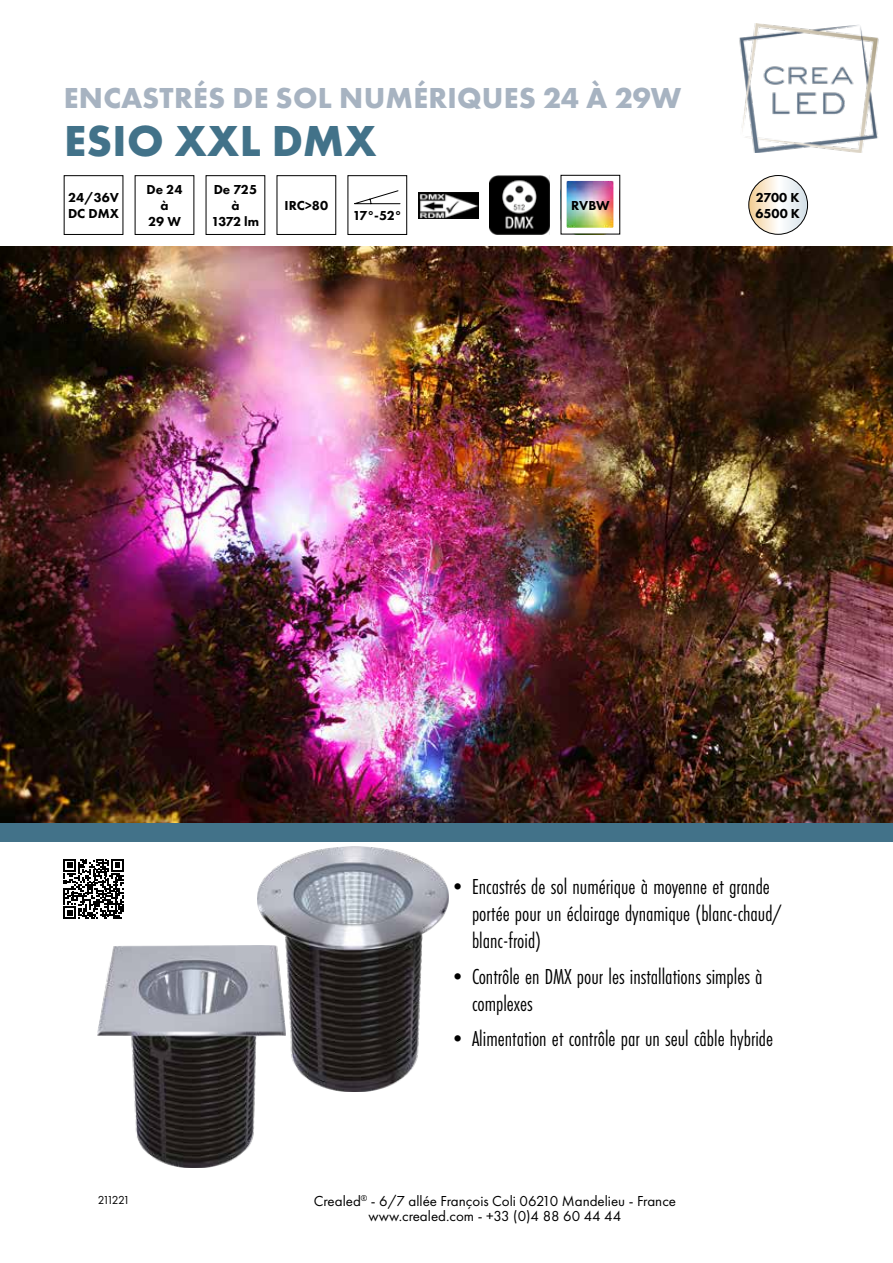
<style>
.page{position:relative;width:893px;height:1263px;background:#fff}
.page>*{position:absolute;margin:0;border:0;box-sizing:border-box;transform-origin:0 0}
.t1{font:700 45px "Futura PT";letter-spacing:.01em;color:#427289}
.t2{font:700 30px "Futura PT";letter-spacing:.01em;color:#a7b3c1}
.t3{font:22.5px/27px "Futura PT Cond";color:#000}
.t4{font:15px/15px "Futura PT";color:#000;text-align:center}
.t5{font:800 13.5px/16.2px "Futura PT";color:#000}
.t6{font:800 13.5px/16.2px "Futura PT";letter-spacing:-.05em;color:#000;text-align:center}
.t7{font:12px "Futura PT";letter-spacing:-.15em;color:#000}
</style>
<div class="page">
<img style="left:0;top:247px;width:893px;height:576px">
<img style="left:490px;top:175px;width:59px;height:60px">
<img style="left:418px;top:193px;width:60px;height:26px">
<div style="left:135px;top:175px;width:59px;height:60px;border:1px solid #000"></div>
<div style="left:206px;top:175px;width:59px;height:60px;border:1px solid #000"></div>
<div style="left:64px;top:175px;width:59px;height:60px;border:1px solid #000"></div>
<div style="left:277px;top:175px;width:59px;height:60px;border:1px solid #000"></div>
<svg style="left:354px;top:190px;width:47px;height:14px"></svg>
<div style="left:348px;top:175px;width:59px;height:60px;border:1px solid #000"></div>
<svg style="left:749px;top:175px;width:58px;height:59px"></svg>
<div style="left:748px;top:175px;width:60px;height:60px;border:1px solid #000;border-radius:50%"></div>
<svg style="left:64px;top:859px;width:59px;height:60px"></svg>
<img style="left:568px;top:182px;width:44px;height:45px">
<div style="left:561px;top:175px;width:58px;height:59px;border:6px solid #fff"></div>
<div style="left:0;top:823px;width:893px;height:18px;background:#427289"></div>
<img style="left:258px;top:847px;width:190px;height:245px">
<img style="left:97px;top:945px;width:188px;height:223px">
<img style="left:739px;top:23px;width:140px;height:129px">
<h2 class="t2" style="left:64px;top:79px;width:619px">ENCASTRÉS DE SOL NUMÉRIQUES 24 À 29W</h2>
<h1 class="t1" style="left:64px;top:112px;width:314px">ESIO XXL DMX</h1>
<p class="t5" style="left:146px;top:181px;width:37px;text-align:center">De 24 à<br>29 W</p>
<p class="t6" style="left:212px;top:181px;width:49px">De 725 à<br>1372 lm</p>
<p class="t5" style="left:68px;top:189px;width:53px">24/36V<br>DC DMX</p>
<p class="t5" style="left:285px;top:197px;width:45px">IRC&gt;80</p>
<p class="t5" style="left:353px;top:207px;width:50px">17°-52°</p>
<p class="t5" style="left:571px;top:197px;width:40px">RVBW</p>
<p class="t5" style="left:755px;top:189px;width:46px">2700 K<br>6500 K</p>
<p class="t3" style="left:472px;top:873px;width:311px;text-indent:-26px">•Encastrés de sol numérique à moyenne et grande portée pour un éclairage dynamique (blanc-chaud/ blanc-froid)</p>
<p class="t3" style="left:472px;top:963px;width:292px;text-indent:-26px">•Contrôle en DMX pour les installations simples à complexes</p>
<p class="t3" style="left:446px;top:1025px;width:328px">•Alimentation et contrôle par un seul câble hybride</p>
<p class="t7" style="left:98px;top:1193px;width:34px">211221</p>
<p class="t4" style="left:314px;top:1194px;width:364px">Crealed<sup>®</sup> - 6/7 allée François Coli 06210 Mandelieu - France www.crealed.com - +33 (0)4 88 60 44 44</p>
</div>
